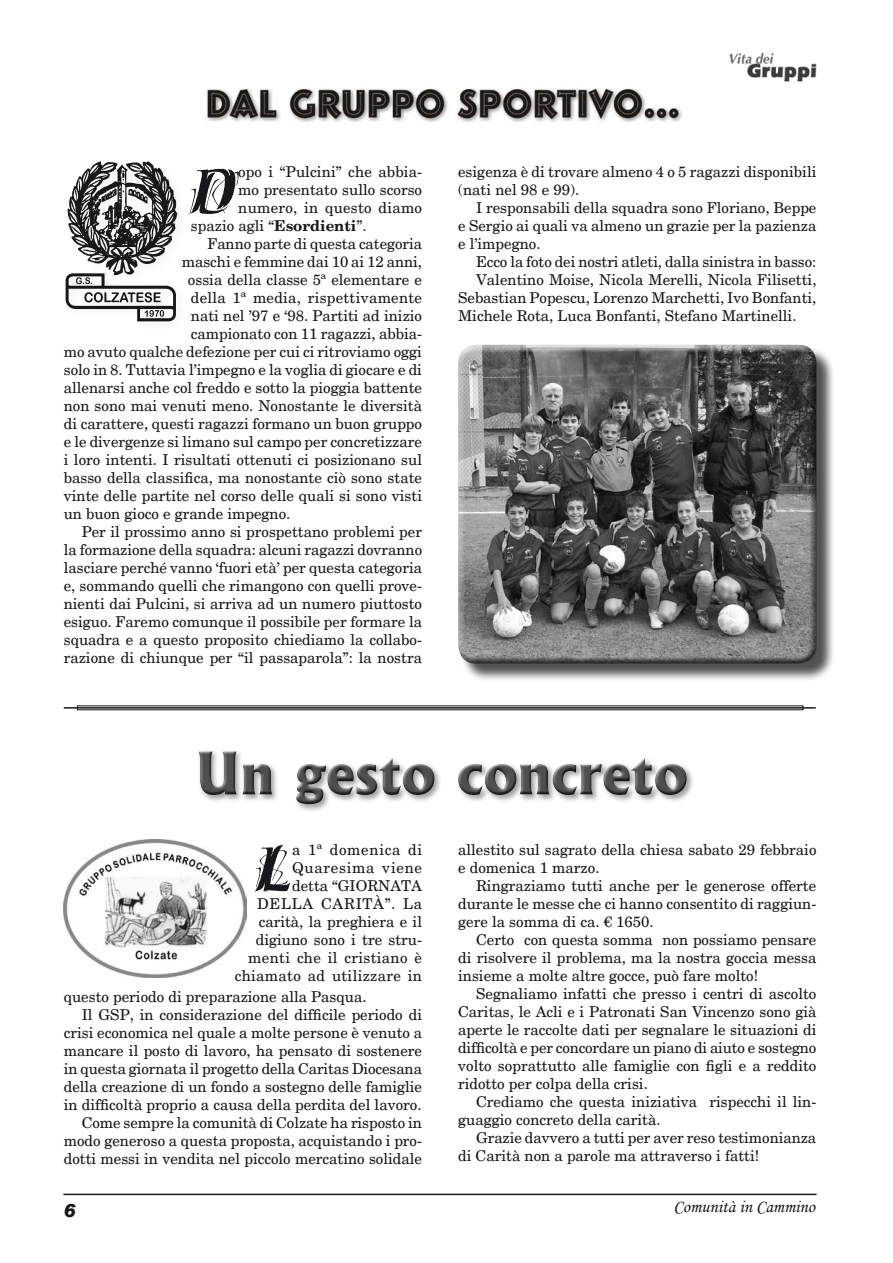
<style>
.page{position:relative;width:893px;height:1263px;background:#fff}
.page>*{position:absolute;margin:0;border:0;box-sizing:border-box;transform-origin:0 0}
.t1{font:68.55px "Hazel Plain";color:#1a171c}
.t2{font:800 56.25px "Albertus";color:#504f4f}
.t3{font:18px "Monotype Corsiva";color:#1a171c}
.t4{font:italic 900 18px "Arial";color:#1a171c}
.t5{font:15px/18px "New Century Schlbk";color:#1a171c}
.t6{font:15px/18px "New Century Schlbk";letter-spacing:.02em;color:#1a171c;text-align:right}
.s1{font-weight:700}
</style>
<div class="page">
<img style="left:206px;top:88px;width:476px;height:34px">
<img style="left:65px;top:161px;width:113px;height:161px">
<img style="left:729px;top:53px;width:88px;height:29px">
<hr style="left:64px;top:707px;width:752px;height:2px;background:#1a171c">
<div style="left:77px;top:706px;width:726px;height:4px;border:1px solid #1a171c"></div>
<img style="left:64px;top:840px;width:182px;height:137px">
<div style="left:199px;top:749px;width:491px;height:58px;background:#1a171c;opacity:.75"></div>
<div style="left:460px;top:347px;width:375px;height:335px;background:#1a171c;opacity:.75"></div>
<div style="left:457px;top:349px;width:360px;height:315px;background:#1a171c;opacity:.75"></div>
<hr style="left:63px;top:1194px;width:753px;height:1px;background:#1a171c">
<h1 class="t1" style="left:191px;top:153px;width:49px">D</h1>
<p class="t5" style="left:238px;top:163px;width:185px">opo i “Pulcini” che abbia-</p>
<p class="t5" style="left:238px;top:181px;width:185px">mo presentato sullo scorso</p>
<p class="t6" style="left:238px;top:199px;width:185px">numero, in questo diamo</p>
<p class="t5" style="left:191px;top:217px;width:177px">spazio agli “<span class="s1">Esordienti</span>”.</p>
<p class="t5" style="left:207px;top:235px;width:216px">Fanno parte di questa categoria</p>
<p class="t5" style="left:182px;top:253px;width:242px">maschi e femmine dai 10 ai 12 anni,</p>
<p class="t5" style="left:188px;top:271px;width:236px">ossia della classe 5ª elementare e</p>
<p class="t6" style="left:191px;top:289px;width:233px">della 1ª media, rispettivamente</p>
<p class="t5" style="left:191px;top:307px;width:233px">nati nel ’97 e ‘98. Partiti ad inizio</p>
<p class="t5" style="left:191px;top:325px;width:233px">campionato con 11 ragazzi, abbia-</p>
<p class="t5" style="left:64px;top:343px;width:360px">mo avuto qualche defezione per cui ci ritroviamo oggi</p>
<p class="t5" style="left:64px;top:361px;width:360px">solo in 8. Tuttavia l’impegno e la voglia di giocare e di</p>
<p class="t5" style="left:64px;top:379px;width:360px">allenarsi anche col freddo e sotto la pioggia battente</p>
<p class="t5" style="left:64px;top:397px;width:360px">non sono mai venuti meno. Nonostante le diversità</p>
<p class="t5" style="left:64px;top:415px;width:360px">di carattere, questi ragazzi formano un buon gruppo</p>
<p class="t5" style="left:64px;top:433px;width:360px">e le divergenze si limano sul campo per concretizzare</p>
<p class="t5" style="left:64px;top:451px;width:360px">i loro intenti. I risultati ottenuti ci posizionano sul</p>
<p class="t5" style="left:64px;top:469px;width:360px">basso della classifica, ma nonostante ciò sono state</p>
<p class="t5" style="left:64px;top:487px;width:360px">vinte delle partite nel corso delle quali si sono visti</p>
<p class="t5" style="left:64px;top:505px;width:228px">un buon gioco e grande impegno.</p>
<p class="t5" style="left:82px;top:523px;width:342px">Per il prossimo anno si prospettano problemi per</p>
<p class="t5" style="left:64px;top:541px;width:360px">la formazione della squadra: alcuni ragazzi dovranno</p>
<p class="t5" style="left:64px;top:559px;width:360px">lasciare perché vanno ‘fuori età’ per questa categoria</p>
<p class="t5" style="left:64px;top:577px;width:360px">e, sommando quelli che rimangono con quelli prove-</p>
<p class="t5" style="left:64px;top:595px;width:360px">nienti dai Pulcini, si arriva ad un numero piuttosto</p>
<p class="t5" style="left:64px;top:613px;width:360px">esiguo. Faremo comunque il possibile per formare la</p>
<p class="t5" style="left:64px;top:631px;width:360px">squadra e a questo proposito chiediamo la collabo-</p>
<p class="t5" style="left:64px;top:649px;width:360px">razione di chiunque per “il passaparola”: la nostra</p>
<p class="t5" style="left:458px;top:163px;width:360px">esigenza è di trovare almeno 4 o 5 ragazzi disponibili (nati nel 98 e 99).</p>
<p class="t5" style="left:458px;top:199px;width:360px;text-align:justify;text-indent:18px">I responsabili della squadra sono Floriano, Beppe e Sergio ai quali va almeno un grazie per la pazienza e l’impegno.</p>
<p class="t5" style="left:476px;top:253px;width:342px">Ecco la foto dei nostri atleti, dalla sinistra in basso:</p>
<p class="t5" style="left:476px;top:271px;width:342px">Valentino Moise, Nicola Merelli, Nicola Filisetti,</p>
<p class="t5" style="left:458px;top:289px;width:360px">Sebastian Popescu, Lorenzo Marchetti, Ivo Bonfanti,</p>
<p class="t5" style="left:458px;top:307px;width:340px">Michele Rota, Luca Bonfanti, Stefano Martinelli.</p>
<h2 class="t2" style="left:195px;top:738px;width:494px">Un gesto concreto</h2>
<p class="t6" style="left:235px;top:840px;width:189px">a 1ª domenica di<br>Quaresima viene<br>detta “GIORNATA<br>DELLA CARITÀ”. La carità, la preghiera e il digiuno sono i tre stru&shy;menti che il cristiano è chiamato ad utilizzare in</p>
<p class="t5" style="left:64px;top:988px;width:304px">questo periodo di preparazione alla Pasqua.</p>
<p class="t5" style="left:82px;top:1006px;width:342px">Il GSP, in considerazione del difficile periodo di</p>
<p class="t5" style="left:64px;top:1024px;width:360px">crisi economica nel quale a molte persone è venuto a</p>
<p class="t5" style="left:64px;top:1042px;width:360px">mancare il posto di lavoro, ha pensato di sostenere</p>
<p class="t5" style="left:64px;top:1060px;width:360px">in questa giornata il progetto della Caritas Diocesana</p>
<p class="t5" style="left:64px;top:1078px;width:360px">della creazione di un fondo a sostegno delle famiglie</p>
<p class="t5" style="left:64px;top:1096px;width:359px">in difficoltà proprio a causa della perdita del lavoro.</p>
<p class="t5" style="left:82px;top:1114px;width:342px">Come sempre la comunità di Colzate ha risposto in</p>
<p class="t5" style="left:64px;top:1132px;width:360px">modo generoso a questa proposta, acquistando i pro-</p>
<p class="t5" style="left:64px;top:1150px;width:360px">dotti messi in vendita nel piccolo mercatino solidale</p>
<h1 class="t1" style="left:256px;top:831px;width:38px">L</h1>
<p class="t5" style="left:458px;top:840px;width:360px">allestito sul sagrato della chiesa sabato 29 febbraio e domenica 1 marzo.</p>
<p class="t5" style="left:458px;top:876px;width:360px;text-align:justify;text-indent:18px">Ringraziamo tutti anche per le generose offerte durante le messe che ci hanno consentito di raggiun&shy;gere la somma di ca. € 1650.</p>
<p class="t5" style="left:458px;top:930px;width:360px;text-align:justify;text-indent:18px">Certo con questa somma non possiamo pensare di risolvere il problema, ma la nostra goccia messa insieme a molte altre gocce, può fare molto!</p>
<p class="t5" style="left:458px;top:984px;width:360px;text-align:justify;text-indent:18px">Segnaliamo infatti che presso i centri di ascolto Caritas, le Acli e i Patronati San Vincenzo sono già aperte le raccolte dati per segnalare le situazioni di difficoltà e per concordare un piano di aiuto e sostegno volto soprattutto alle famiglie con figli e a reddito ridotto per colpa della crisi.</p>
<p class="t5" style="left:458px;top:1092px;width:360px;text-indent:18px">Crediamo che questa iniziativa rispecchi il lin&shy;guaggio concreto della carità.</p>
<p class="t5" style="left:458px;top:1128px;width:360px;text-indent:18px">Grazie davvero a tutti per aver reso testimonianza di Carità non a parole ma attraverso i fatti!</p>
<p class="t4" style="left:64px;top:1200px;width:14px">6</p>
<p class="t3" style="left:673px;top:1195px;width:143px">Comunità in Cammino</p>
</div>
